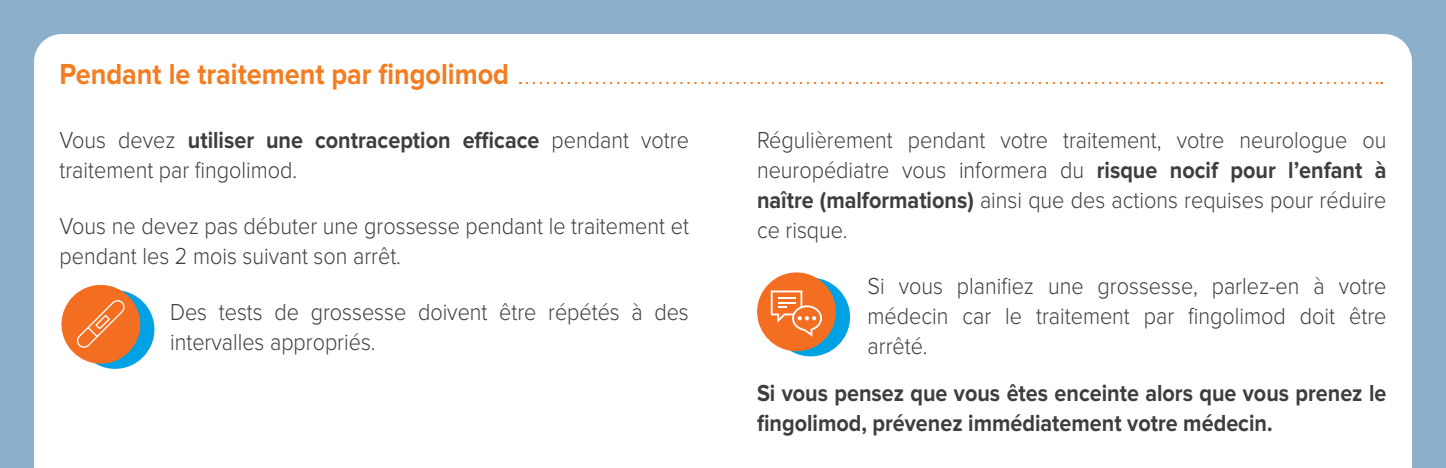
<style>
.page{position:relative;width:1446px;height:468px;background:#8cafcc}
.page>*{position:absolute;margin:0;border:0;box-sizing:border-box;transform-origin:0 0}
.t1{font:700 30px "Proxima Nova";color:#f47d21;scale:.9 1}
.t2{font:300 24px/30px "Proxima Nova";color:#3e3e3f;scale:.9 1}
.t3{font:700 24px/30px "Proxima Nova";color:#3e3e3f;scale:.9 1}
.s1{font-weight:700}
</style>
<div class="page">
<div style="left:34px;top:34px;width:1378px;height:434px;background:#fff"></div>
<div style="left:752px;top:270px;width:102px;height:88px;background:#fff"></div>
<div style="left:771px;top:278px;width:79px;height:78px;background:#00a2e4;border-radius:50%"></div>
<div style="left:757px;top:272px;width:79px;height:79px;background:#f36e21;border-radius:50%"></div>
<svg style="left:771px;top:290px;width:51px;height:46px"></svg>
<div style="left:60px;top:283px;width:99px;height:86px;background:#fff"></div>
<div style="left:76px;top:290px;width:78px;height:79px;background:#00a2e4;border-radius:50%"></div>
<div style="left:61px;top:285px;width:79px;height:78px;background:#f36e21;border-radius:50%"></div>
<svg style="left:77px;top:300px;width:48px;height:48px"></svg>
<svg style="left:527px;top:82px;width:855px;height:2px;background:#fbd9bf"></svg>
<p class="t1" style="left:60px;top:57px;width:501px">Pendant le traitement par fingolimod</p>
<p class="t2" style="left:60px;top:126px;width:701px">Vous devez <span class="s1">utiliser une contraception efficace</span> pendant votre traitement par fingolimod.</p>
<p class="t2" style="left:60px;top:211px;width:701px">Vous ne devez pas débuter une grossesse pendant le traitement et pendant les 2 mois suivant son arrêt.</p>
<p class="t2" style="left:170px;top:297px;width:578px">Des tests de grossesse doivent être répétés à des intervalles appropriés.</p>
<p class="t2" style="left:757px;top:126px;width:701px;text-align:justify">Régulièrement pendant votre traitement, votre neurologue ou neuropédiatre vous informera du <span class="s1">risque nocif pour l’enfant à naître (malformations)</span> ainsi que des actions requises pour réduire ce risque.</p>
<p class="t2" style="left:867px;top:271px;width:578px;text-align:justify">Si vous planifiez une grossesse, parlez-en à votre médecin car le traitement par fingolimod doit être arrêté.</p>
<p class="t3" style="left:757px;top:378px;width:701px">Si vous pensez que vous êtes enceinte alors que vous prenez le fingolimod, prévenez immédiatement votre médecin.</p>
</div>
